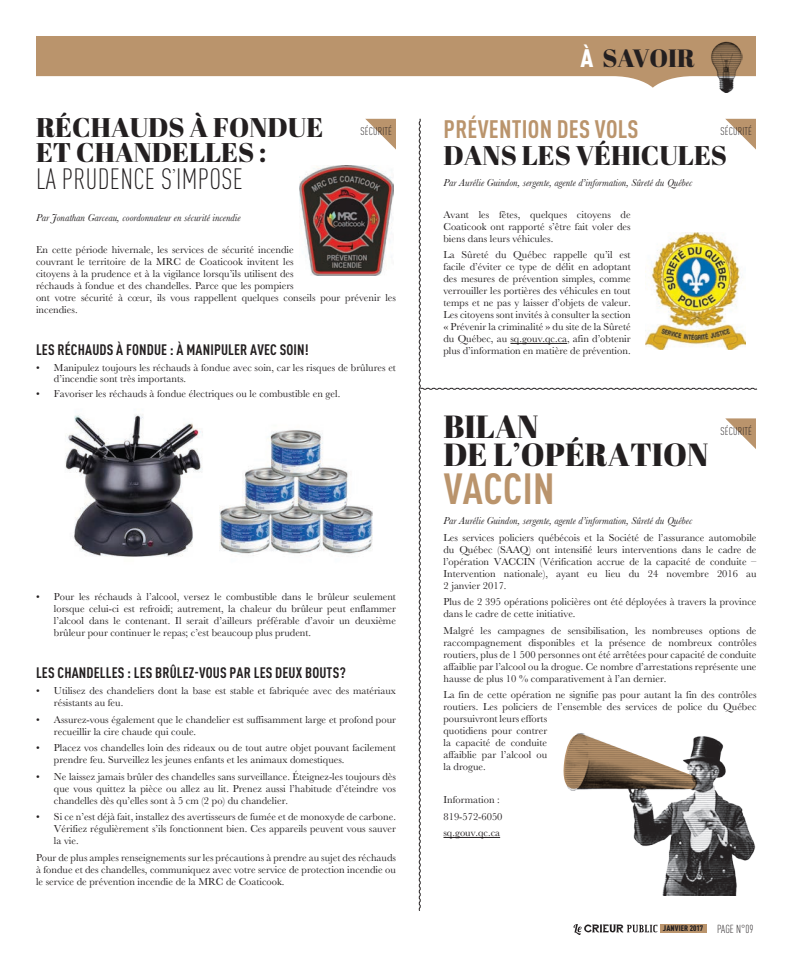
<style>
.page{position:relative;width:792px;height:972px;background:#fff}
.page>*{position:absolute;margin:0;border:0;box-sizing:border-box;transform-origin:0 0}
.t1{font:700 condensed 43px "DINOT";color:#ba946c}
.t2{font:32px/28px "Abril Fatface";color:#231f20}
.t3{font:300 condensed 29px "DINOT";color:#231f20}
.t4{font:27px "Abril Fatface";color:#231f20}
.t5{font:700 condensed 25px "DINOT";letter-spacing:.01em;color:#ba946c}
.t6{font:25px "Abril Fatface";color:#231f20}
.t7{font:700 condensed 15px "DINOT";letter-spacing:.01em;color:#231f20}
.t8{font:300 condensed 11.5px "DINOT";color:#231f20}
.t9{font:300 condensed 11px "DINOT";letter-spacing:.01em;color:#231f20}
.t10{font:10.5px/12px "Baskerville";color:#231f20}
.t11{font:italic 10.5px "Baskerville";color:#231f20}
.t12{font:900 condensed 8px "DINOT";letter-spacing:.01em;color:#231f20}
.s1{font-family:"DINOT";font-weight:900;font-stretch:condensed;color:#fff}
.s2{font-weight:300;font-size:11.5px}
</style>
<div class="page">
<div style="left:661px;top:924px;width:46px;height:9px;background:#ba946c"></div>
<svg style="left:574px;top:924px;width:84px;height:11px"></svg>
<svg style="left:36px;top:36px;width:720px;height:52px;fill:#ba946c"></svg>
<img style="left:711px;top:41px;width:32px;height:52px">
<img style="left:65px;top:414px;width:138px;height:143px">
<img style="left:219px;top:430px;width:153px;height:126px">
<svg style="left:365px;top:119px;width:31px;height:31px"></svg>
<img style="left:300px;top:165px;width:93px;height:110px">
<svg style="left:418px;top:118px;width:340px;height:793px"></svg>
<h3 class="t6" style="left:581px;top:41px;width:39px"><span class="s1">À</span> SAVOIR</h3>
<h3 class="t4" style="left:36px;top:109px;width:20px">RÉCHAUDS</h3>
<h3 class="t4" style="left:190px;top:109px;width:43px">ÀFONDUE</h3>
<h3 class="t4" style="left:36px;top:134px;width:59px">ET CHANDELLES</h3>
<h3 class="t4" style="left:259px;top:134px;width:9px">:</h3>
<h3 class="t3" style="left:36px;top:162px;width:39px">LA PRUDENCE</h3>
<h3 class="t3" style="left:161px;top:162px;width:80px">S<sup>’</sup>IMPOSE</h3>
<h3 class="t5" style="left:444px;top:114px;width:197px">PRÉVENTION DES VOLS</h3>
<h3 class="t4" style="left:444px;top:137px;width:285px">DANS LES VÉHICULES</h3>
<p class="t11" style="left:443px;top:176px;width:251px">Par Aurélie Guindon, sergente, agente d’information, Sûreté du Québec</p>
<p class="t10" style="left:443px;top:209px;width:189px;text-align:justify">Avant les fêtes, quelques citoyens de Coaticook ont rapporté s’être fait voler des biens dans leurs véhicules.</p>
<p class="t10" style="left:443px;top:249px;width:189px;text-align:justify">La Sûreté du Québec rappelle qu’il est facile d’éviter ce type de délit en adoptant des mesures de prévention simples, comme verrouiller les portières des véhicules en tout temps et ne pas y laisser d’objets de valeur.<br>Les citoyens sont invités à consulter la section « Prévenir la criminalité » du site de la Sûreté du Québec, au sq.gouv.qc.ca, afin d’obtenir plus d’information en matière de prévention.</p>
<p class="t9" style="left:361px;top:125px;width:33px">SÉCURITÉ</p>
<p class="t9" style="left:721px;top:125px;width:33px">SÉCURITÉ</p>
<p class="t11" style="left:36px;top:211px;width:206px">Par Jonathan Garceau, coordonnateur en sécurité incendie</p>
<p class="t10" style="left:36px;top:244px;width:362px">En cette période hivernale, les services de sécurité incendie<br>couvrant le territoire de la MRC de Coaticook invitent les<br>citoyens à la prudence et à la vigilance lorsqu’ils utilisent des<br>réchauds à fondue et des chandelles. Parce que les pompiers<br>ont votre sécurité à cœur, ils vous rappellent quelques conseils pour prévenir les incendies.</p>
<h3 class="t7" style="left:36px;top:341px;width:274px">LES RÉCHAUDS À FONDUE : À MANIPULER AVEC SOIN!</h3>
<p class="t10" style="left:54px;top:362px;width:344px;line-height:11px;text-indent:-18px">• Manipulez toujours les réchauds à fondue avec soin, car les risques de brûlures et d’incendie sont très importants.</p>
<p class="t10" style="left:36px;top:388px;width:306px">• Favoriser les réchauds à fondue électriques ou le combustible en gel.</p>
<p class="t10" style="left:54px;top:590px;width:344px;text-align:justify;text-indent:-18px">• Pour les réchauds à l’alcool, versez le combustible dans le brûleur seulement lorsque celui-ci est refroidi; autrement, la chaleur du brûleur peut enflammer l’alcool dans le contenant. Il serait d’ailleurs préférable d’avoir un deuxième brûleur pour continuer le repas; c’est beaucoup plus prudent.</p>
<h3 class="t7" style="left:36px;top:663px;width:311px">LES CHANDELLES : LES BRÛLEZ-VOUS PAR LES DEUX BOUTS?</h3>
<p class="t10" style="left:54px;top:685px;width:344px;text-indent:-18px">• Utilisez des chandeliers dont la base est stable et fabriquée avec des matériaux résistants au feu.</p>
<p class="t10" style="left:54px;top:713px;width:344px;text-indent:-18px">• Assurez-vous également que le chandelier est suffisamment large et profond pour recueillir la cire chaude qui coule.</p>
<p class="t10" style="left:54px;top:742px;width:344px;text-indent:-18px">• Placez vos chandelles loin des rideaux ou de tout autre objet pouvant facilement prendre feu. Surveillez les jeunes enfants et les animaux domestiques.</p>
<p class="t10" style="left:54px;top:770px;width:343px;text-align:justify;text-indent:-18px">• Ne laissez jamais brûler des chandelles sans surveillance. Éteignez-les toujours dès que vous quittez la pièce ou allez au lit. Prenez aussi l’habitude d’éteindre vos chandelles dès qu’elles sont à 5 cm (2 po) du chandelier.</p>
<p class="t10" style="left:54px;top:811px;width:344px;text-align:justify;text-indent:-18px">• Si ce n’est déjà fait, installez des avertisseurs de fumée et de monoxyde de carbone.<br>Vérifiez régulièrement s’ils fonctionnent bien. Ces appareils peuvent vous sauver la vie.</p>
<p class="t10" style="left:36px;top:851px;width:362px;text-align:justify">Pour de plus amples renseignements sur les précautions à prendre au sujet des réchauds à fondue et des chandelles, communiquez avec votre service de protection incendie ou le service de prévention incendie de la MRC de Coaticook.</p>
<h2 class="t2" style="left:444px;top:412px;width:267px">BILAN<br>DE L’OPÉRATION</h2>
<h1 class="t1" style="left:444px;top:463px;width:20px">VACCIN</h1>
<p class="t11" style="left:444px;top:514px;width:251px">Par Aurélie Guindon, sergente, agente d’information, Sûreté du Québec</p>
<p class="t10" style="left:444px;top:532px;width:315px;text-align:justify">Les services policiers québécois et la Société de l’assurance automobile du Québec (SAAQ) ont intensifié leurs interventions dans le cadre de l’opération VACCIN (Vérification accrue de la capacité de conduite – Intervention nationale), ayant eu lieu du 24 novembre 2016 au 2 janvier 2017.</p>
<p class="t10" style="left:444px;top:596px;width:314px">Plus de 2 395 opérations policières ont été déployées à travers la province dans le cadre de cette initiative.</p>
<p class="t10" style="left:444px;top:625px;width:315px;text-align:justify">Malgré les campagnes de sensibilisation, les nombreuses options de raccompagnement disponibles et la présence de nombreux contrôles routiers, plus de 1 500 personnes ont été arrêtées pour capacité de conduite affaiblie par l’alcool ou la drogue. Ce nombre d’arrestations représente une hausse de plus 10 % comparativement à l’an dernier.</p>
<p class="t10" style="left:444px;top:689px;width:315px">La fin de cette opération ne signifie pas pour autant la fin des contrôles routiers. Les policiers de l’ensemble des services de police du Québec poursuivront leurs efforts<br>quotidiens pour contrer<br>la capacité de conduite<br>affaiblie par l’alcool ou<br>la drogue.</p>
<p class="t10" style="left:444px;top:792px;width:61px;line-height:16.5px">Information :<br>819-572-6050 sq.gouv.qc.ca</p>
<p class="t9" style="left:721px;top:425px;width:33px">SÉCURITÉ</p>
<p class="t12" style="left:663px;top:924px;width:60px">JANVIER 2017 <span class="s2">PAGE</span></p>
<p class="t8" style="left:736px;top:922px;width:19px">N°09</p>
</div>
